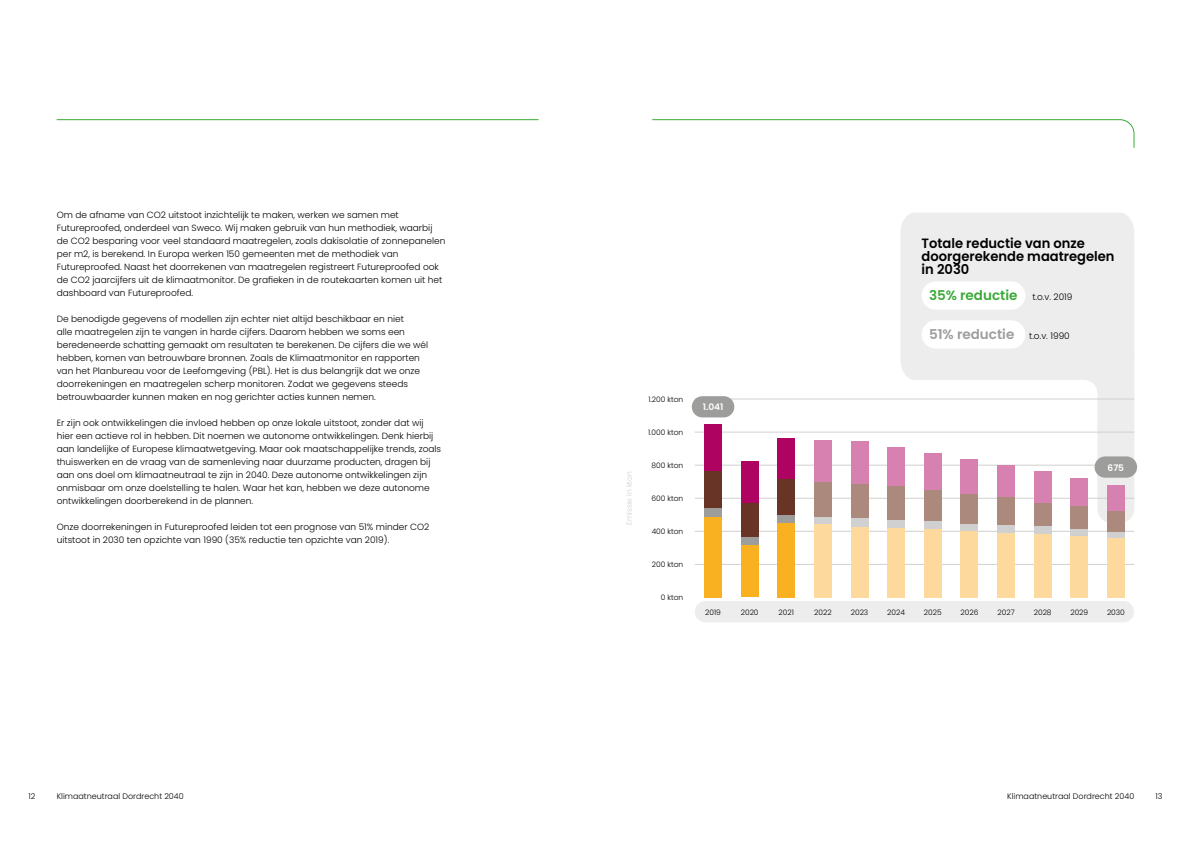
<style>
.page{position:relative;width:1191px;height:842px;background:#fff}
.page>*{position:absolute;margin:0;border:0;box-sizing:border-box;transform-origin:0 0}
.t1{font:600 13.5px/13px "Poppins";color:#000}
.t2{font:600 13.5px "Poppins";color:#3aaa35}
.t3{font:600 13.5px "Poppins";color:#9d9d9c}
.t4{font:300 9px/13px "Poppins";color:#000}
.t5{font:600 9px "Poppins";color:#fff}
.t6{font:300 8px "Poppins";color:#000}
.t7{font:300 7.5px "Poppins";color:#000}
.t8{font:300 7.5px "Poppins";color:#d0d0d0}
.s1{font-weight:300;font-size:9px;color:#000}
</style>
<div class="page">
<svg style="left:652px;top:119px;width:482px;height:29px"></svg>
<hr style="left:57px;top:119px;width:481px;height:1px;background:#3aaa35">
<div style="left:900px;top:213px;width:234px;height:167px;background:#ededed"></div>
<div style="left:1097px;top:338px;width:37px;height:185px;background:#ededed;border-radius:14px"></div>
<div style="left:1083px;top:366px;width:28px;height:28px;background:linear-gradient(to right,#f7f7f7,#ebebeb);border-radius:50%"></div>
<div style="left:921px;top:281px;width:104px;height:29px;background:#fff;border-radius:14px"></div>
<div style="left:921px;top:320px;width:104px;height:29px;background:#fff;border-radius:14px"></div>
<div style="left:694px;top:601px;width:440px;height:21px;background:#ededed;border-radius:11px"></div>
<hr style="left:694px;top:564px;width:440px;height:1px;background:#d0d0d0">
<hr style="left:694px;top:531px;width:440px;height:1px;background:#d0d0d0">
<hr style="left:694px;top:498px;width:440px;height:1px;background:#d0d0d0">
<hr style="left:694px;top:465px;width:440px;height:1px;background:#d0d0d0">
<hr style="left:694px;top:432px;width:440px;height:1px;background:#d0d0d0">
<hr style="left:694px;top:399px;width:440px;height:1px;background:#d0d0d0">
<div style="left:704px;top:424px;width:17px;height:47px;background:#af0362"></div>
<div style="left:704px;top:471px;width:17px;height:37px;background:#673425"></div>
<div style="left:704px;top:508px;width:17px;height:9px;background:#9d9d9c"></div>
<div style="left:704px;top:517px;width:17px;height:80px;background:#f9b122"></div>
<div style="left:741px;top:461px;width:17px;height:42px;background:#af0362"></div>
<div style="left:741px;top:503px;width:17px;height:34px;background:#673425"></div>
<div style="left:741px;top:537px;width:17px;height:8px;background:#9d9d9c"></div>
<div style="left:741px;top:545px;width:17px;height:52px;background:#f9b122"></div>
<div style="left:778px;top:438px;width:17px;height:41px;background:#af0362"></div>
<div style="left:814px;top:440px;width:17px;height:42px;background:#d781b0"></div>
<div style="left:851px;top:441px;width:17px;height:43px;background:#d781b0"></div>
<div style="left:887px;top:447px;width:17px;height:39px;background:#d781b0"></div>
<div style="left:924px;top:453px;width:17px;height:37px;background:#d781b0"></div>
<div style="left:961px;top:460px;width:17px;height:34px;background:#d781b0"></div>
<div style="left:997px;top:465px;width:17px;height:33px;background:#d781b0"></div>
<div style="left:1034px;top:472px;width:17px;height:31px;background:#d781b0"></div>
<div style="left:1070px;top:478px;width:17px;height:28px;background:#d781b0"></div>
<div style="left:1107px;top:485px;width:17px;height:26px;background:#d781b0"></div>
<div style="left:778px;top:479px;width:17px;height:36px;background:#673425"></div>
<div style="left:814px;top:482px;width:17px;height:35px;background:#ab897c"></div>
<div style="left:851px;top:484px;width:17px;height:34px;background:#ab897c"></div>
<div style="left:887px;top:486px;width:17px;height:34px;background:#ab897c"></div>
<div style="left:924px;top:490px;width:17px;height:32px;background:#ab897c"></div>
<div style="left:961px;top:494px;width:17px;height:30px;background:#ab897c"></div>
<div style="left:997px;top:497px;width:17px;height:28px;background:#ab897c"></div>
<div style="left:1034px;top:503px;width:17px;height:23px;background:#ab897c"></div>
<div style="left:1070px;top:506px;width:17px;height:23px;background:#ab897c"></div>
<div style="left:1107px;top:511px;width:17px;height:21px;background:#ab897c"></div>
<div style="left:778px;top:515px;width:17px;height:8px;background:#9d9d9c"></div>
<div style="left:814px;top:517px;width:17px;height:7px;background:#d0d0d0"></div>
<div style="left:851px;top:518px;width:17px;height:9px;background:#d0d0d0"></div>
<div style="left:887px;top:520px;width:17px;height:8px;background:#d0d0d0"></div>
<div style="left:924px;top:522px;width:17px;height:7px;background:#d0d0d0"></div>
<div style="left:961px;top:524px;width:17px;height:8px;background:#d0d0d0"></div>
<div style="left:997px;top:525px;width:17px;height:8px;background:#d0d0d0"></div>
<div style="left:1034px;top:526px;width:17px;height:8px;background:#d0d0d0"></div>
<div style="left:1070px;top:529px;width:17px;height:7px;background:#d0d0d0"></div>
<div style="left:1107px;top:532px;width:17px;height:6px;background:#d0d0d0"></div>
<div style="left:778px;top:523px;width:17px;height:74px;background:#f9b122"></div>
<div style="left:814px;top:524px;width:17px;height:73px;background:#fed99d"></div>
<div style="left:851px;top:527px;width:17px;height:70px;background:#fed99d"></div>
<div style="left:887px;top:528px;width:17px;height:69px;background:#fed99d"></div>
<div style="left:924px;top:529px;width:17px;height:68px;background:#fed99d"></div>
<div style="left:961px;top:531px;width:17px;height:66px;background:#fed99d"></div>
<div style="left:997px;top:533px;width:17px;height:64px;background:#fed99d"></div>
<div style="left:1034px;top:534px;width:17px;height:63px;background:#fed99d"></div>
<div style="left:1070px;top:536px;width:17px;height:61px;background:#fed99d"></div>
<div style="left:1107px;top:538px;width:17px;height:59px;background:#fed99d"></div>
<div style="left:692px;top:396px;width:42px;height:21px;background:#9d9d9c;border-radius:11px"></div>
<div style="left:1094px;top:456px;width:43px;height:22px;background:#9d9d9c;border-radius:11px"></div>
<p class="t4" style="left:57px;top:208px;width:390px">Om de afname van CO2 uitstoot inzichtelijk te maken, werken we samen met Futureproofed, onderdeel van Sweco. Wij maken gebruik van hun methodiek, waarbij de CO2 besparing voor veel standaard maatregelen, zoals dakisolatie of zonnepanelen per m2, is berekend. In Europa werken 150 gemeenten met de methodiek van Futureproofed. Naast het doorrekenen van maatregelen registreert Futureproofed ook de CO2 jaarcijfers uit de klimaatmonitor. De grafieken in de routekaarten komen uit het dashboard van Futureproofed.</p>
<p class="t4" style="left:57px;top:312px;width:373px">De benodigde gegevens of modellen zijn echter niet altijd beschikbaar en niet<br>alle maatregelen zijn te vangen in harde cijfers. Daarom hebben we soms een beredeneerde schatting gemaakt om resultaten te berekenen. De cijfers die we wél hebben, komen van betrouwbare bronnen. Zoals de Klimaatmonitor en rapporten van het Planbureau voor de Leefomgeving (PBL). Het is dus belangrijk dat we onze doorrekeningen en maatregelen scherp monitoren. Zodat we gegevens steeds betrouwbaarder kunnen maken en nog gerichter acties kunnen nemen.</p>
<p class="t4" style="left:57px;top:416px;width:386px">Er zijn ook ontwikkelingen die invloed hebben op onze lokale uitstoot, zonder dat wij hier een actieve rol in hebben. Dit noemen we autonome ontwikkelingen. Denk hierbij aan landelijke of Europese klimaatwetgeving. Maar ook maatschappelijke trends, zoals thuiswerken en de vraag van de samenleving naar duurzame producten, dragen bij aan ons doel om klimaatneutraal te zijn in 2040. Deze autonome ontwikkelingen zijn onmisbaar om onze doelstelling te halen. Waar het kan, hebben we deze autonome ontwikkelingen doorberekend in de plannen.</p>
<p class="t4" style="left:57px;top:520px;width:374px">Onze doorrekeningen in Futureproofed leiden tot een prognose van 51% minder CO2 uitstoot in 2030 ten opzichte van 1990 (35% reductie ten opzichte van 2019).</p>
<p class="t1" style="left:921px;top:237px;width:194px">Totale reductie van onze doorgerekende maatregelen in 2030</p>
<p class="t2" style="left:929px;top:287px;width:145px">35% reductie <span class="s1">t.o.v. 2019</span></p>
<p class="t3" style="left:929px;top:326px;width:142px">51% reductie <span class="s1">t.o.v. 1990</span></p>
<p class="t8" style="left:625px;top:525px;width:55px;rotate:-90deg">Emissie in kton</p>
<p class="t7" style="left:648px;top:395px;width:36px">1.200 kton</p>
<p class="t7" style="left:648px;top:428px;width:37px">1.000 kton</p>
<p class="t7" style="left:651px;top:461px;width:33px">800 kton</p>
<p class="t7" style="left:651px;top:494px;width:33px">600 kton</p>
<p class="t7" style="left:651px;top:527px;width:33px">400 kton</p>
<p class="t7" style="left:652px;top:560px;width:33px">200 kton</p>
<p class="t7" style="left:661px;top:593px;width:24px">0 kton</p>
<p class="t5" style="left:702px;top:402px;width:22px">1.041</p>
<p class="t5" style="left:1107px;top:462px;width:18px">675</p>
<p class="t7" style="left:705px;top:608px;width:17px">2019</p>
<p class="t7" style="left:740px;top:608px;width:19px">2020</p>
<p class="t7" style="left:778px;top:608px;width:17px">2021</p>
<p class="t7" style="left:814px;top:608px;width:19px">2022</p>
<p class="t7" style="left:850px;top:608px;width:19px">2023</p>
<p class="t7" style="left:887px;top:608px;width:19px">2024</p>
<p class="t7" style="left:924px;top:608px;width:19px">2025</p>
<p class="t7" style="left:960px;top:608px;width:19px">2026</p>
<p class="t7" style="left:997px;top:608px;width:19px">2027</p>
<p class="t7" style="left:1033px;top:608px;width:19px">2028</p>
<p class="t7" style="left:1070px;top:608px;width:19px">2029</p>
<p class="t7" style="left:1107px;top:608px;width:19px">2030</p>
<p class="t6" style="left:28px;top:792px;width:8px">12</p>
<p class="t6" style="left:57px;top:792px;width:128px">Klimaatneutraal Dordrecht 2040</p>
<p class="t6" style="left:1007px;top:792px;width:128px">Klimaatneutraal Dordrecht 2040</p>
<p class="t6" style="left:1155px;top:792px;width:9px">13</p>
</div>
